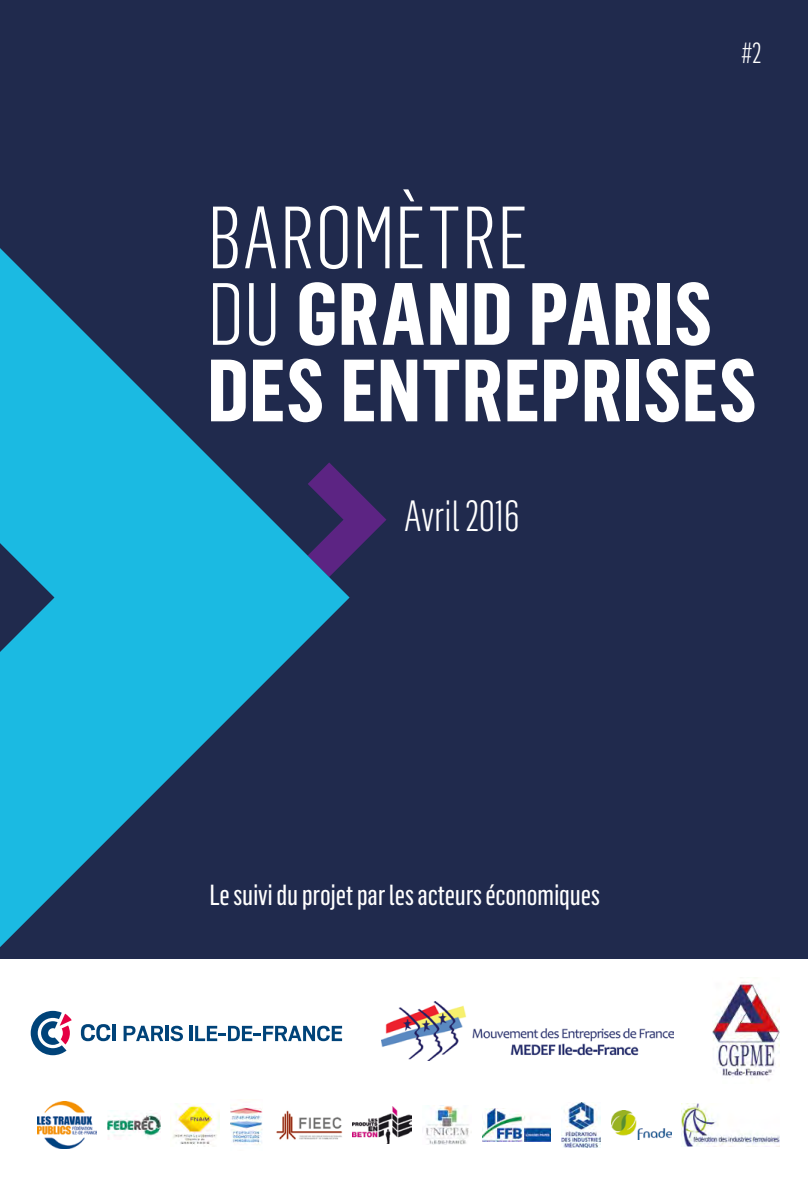
<style>
.page{position:relative;width:808px;height:1191px;background:#fff}
.page>*{position:absolute;margin:0;border:0;box-sizing:border-box;transform-origin:0 0}
.t1{font:700 86.55px/76.5px "Flama Condensed";letter-spacing:.01em;color:#fff}
.h0{font:300 42.75px "Flama Condensed";letter-spacing:-.01em;color:#fff}
.h0-2{font:28.5px "Flama Condensed Basic";letter-spacing:-.01em;color:#fff}
.h0-3{font:300 28.5px "Flama Condensed";color:#fff}
.s1{font-weight:300}
</style>
<div class="page">
<div style="left:0;top:0;width:808px;height:958px;background:#202a4d"></div>
<svg style="left:350px;top:483px;width:36px;height:73px"></svg>
<svg style="left:0;top:248px;width:350px;height:699px"></svg>
<svg style="left:81px;top:1024px;width:29px;height:17px"></svg>
<hr style="left:113px;top:1024px;width:3px;height:17px;background:#004379">
<svg style="left:124px;top:1025px;width:39px;height:16px"></svg>
<hr style="left:165px;top:1025px;width:3px;height:16px;background:#004379">
<svg style="left:170px;top:1025px;width:13px;height:16px"></svg>
<hr style="left:189px;top:1025px;width:3px;height:16px;background:#004379">
<svg style="left:195px;top:1025px;width:147px;height:16px"></svg>
<svg style="left:31px;top:1010px;width:41px;height:45px"></svg>
<img style="left:37px;top:1101px;width:60px;height:47px">
<img style="left:172px;top:1103px;width:48px;height:42px">
<img style="left:230px;top:1107px;width:33px;height:38px">
<img style="left:276px;top:1110px;width:66px;height:30px">
<img style="left:353px;top:1106px;width:59px;height:37px">
<img style="left:482px;top:1109px;width:69px;height:32px">
<img style="left:562px;top:1102px;width:39px;height:45px">
<img style="left:612px;top:1110px;width:59px;height:29px">
<img style="left:682px;top:1104px;width:98px;height:42px">
<img style="left:426px;top:1105px;width:43px;height:39px">
<img style="left:712px;top:977px;width:68px;height:100px">
<img style="left:108px;top:1110px;width:52px;height:27px">
<img style="left:382px;top:1001px;width:291px;height:59px">
<p class="h0-3" style="left:741px;top:35px;width:22px">#2</p>
<p class="t1" style="left:207px;top:197px;width:551px"><span class="s1">BAROMÈTRE<br>DU</span> GRAND PARIS<br>DES ENTREPRISES</p>
<p class="h0" style="left:404px;top:489px;width:117px">Avril 2016</p>
<p class="h0-2" style="left:209px;top:877px;width:392px">Le suivi du projet par les acteurs économiques</p>
</div>
